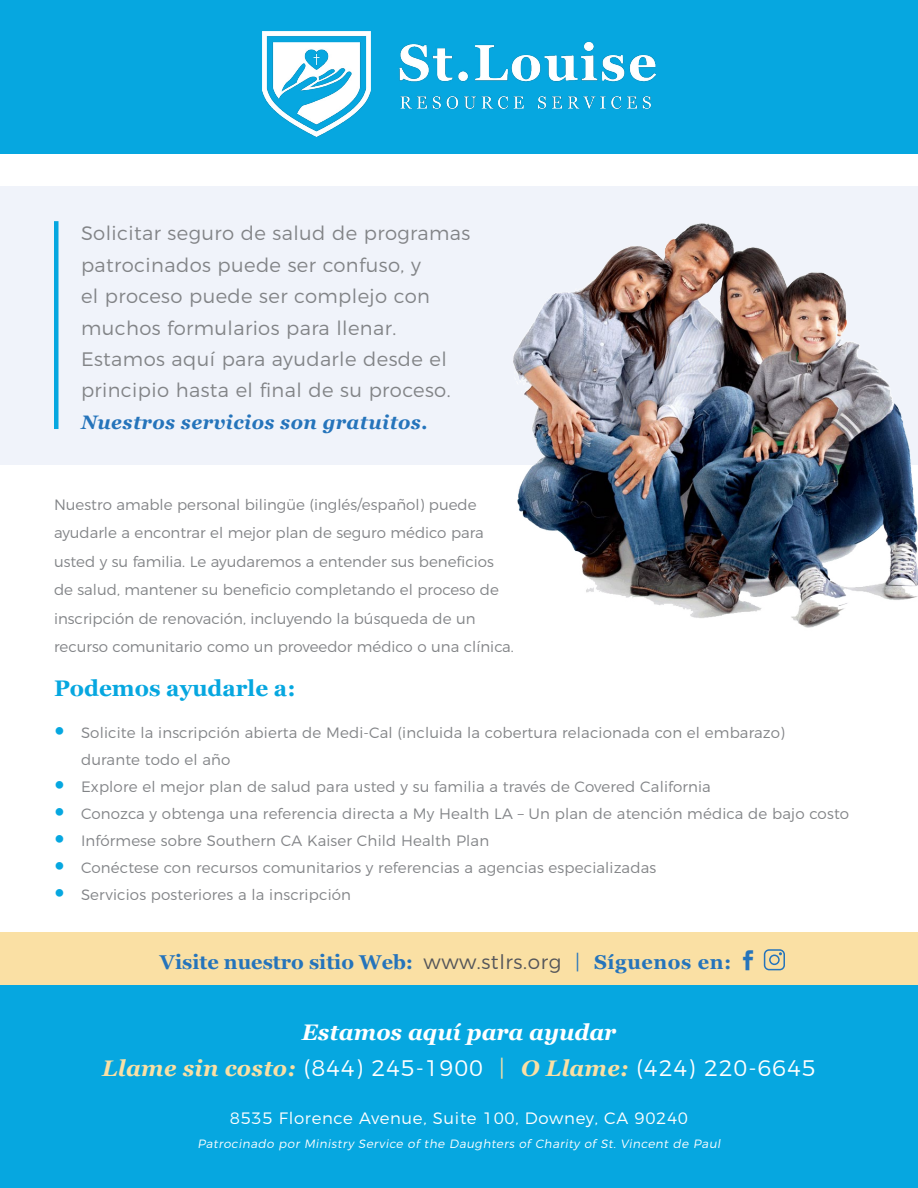
<style>
.page{position:relative;width:918px;height:1188px;background:#fff}
.page>*{position:absolute;margin:0;border:0;box-sizing:border-box;transform-origin:0 0}
.t1{font:300 22.5px "Montserrat";letter-spacing:.04em;color:#fff}
.t2{font:italic 700 22.5px "Georgia";color:#fff}
.t3{font:700 22.5px "Georgia";color:#06a7e0}
.t4{font:700 19.95px "Georgia";color:#2574bb}
.t5{font:300 19.5px/31.5px "Montserrat";letter-spacing:.02em;color:#828487}
.t6{font:italic 700 19.5px "Georgia";letter-spacing:.02em;color:#2574bb}
.t7{font:300 16.5px "Montserrat";letter-spacing:.04em;color:#fff}
.t8{font:300 15px/27px "Montserrat";letter-spacing:.01em;color:#828487}
.t9{font:italic 300 12px "Montserrat";color:#fff}
.s1{font-family:"Montserrat";font-weight:300;color:#55565a}
.s2{font-family:"Montserrat";font-weight:300}
.s3{font-family:"Georgia";font-weight:700;font-style:italic;color:#fae0a4}
.s4{color:#fae0a4}
</style>
<div class="page">
<div style="left:0;top:186px;width:918px;height:278px;background:#f0f3fa"></div>
<div style="left:0;top:985px;width:918px;height:203px;background:#06a7e0"></div>
<div style="left:0;top:0;width:918px;height:153px;background:#06a7e0"></div>
<img style="left:262px;top:32px;width:394px;height:104px">
<img style="left:504px;top:223px;width:414px;height:405px">
<hr style="left:54px;top:221px;width:4px;height:208px;background:#06a7e0">
<div style="left:0;top:933px;width:918px;height:52px;background:#fae0a4"></div>
<svg style="left:764px;top:949px;width:21px;height:21px"></svg>
<h3 class="t5" style="left:81px;top:216px;width:391px">Solicitar seguro de salud de programas patrocinados puede ser confuso, y<br>el proceso puede ser complejo con muchos formularios para llenar.<br>Estamos aquí para ayudarle desde el principio hasta el final de su proceso.</h3>
<h3 class="t6" style="left:81px;top:408px;width:348px">Nuestros servicios son gratuitos.</h3>
<p class="t8" style="left:54px;top:489px;width:461px;line-height:28.5px">Nuestro amable personal bilingüe (inglés/español) puede ayudarle a encontrar el mejor plan de seguro médico para usted y su familia. Le ayudaremos a entender sus beneficios de salud, mantener su beneficio completando el proceso de inscripción de renovación, incluyendo la búsqueda de un recurso comunitario como un proveedor médico o una clínica.</p>
<h1 class="t3" style="left:54px;top:672px;width:243px">Podemos ayudarle a:</h1>
<p class="t8" style="left:81px;top:718px;width:770px">Solicite la inscripción abierta de Medi-Cal (incluida la cobertura relacionada con el embarazo)<br>durante todo el año<br>Explore el mejor plan de salud para usted y su familia a través de Covered California<br>Conozca y obtenga una referencia directa a My Health LA – Un plan de atención médica de bajo costo Infórmese sobre Southern CA Kaiser Child Health Plan<br>Conéctese con recursos comunitarios y referencias a agencias especializadas<br>Servicios posteriores a la inscripción</p>
<h2 class="t4" style="left:160px;top:947px;width:573px">Visite nuestro sitio Web: <span class="s1">www.stlrs.org</span> <span class="s2">|</span> Síguenos en:</h2>
<h1 class="t2" style="left:302px;top:1015px;width:316px">Estamos aquí para ayudar</h1>
<h1 class="t1" style="left:102px;top:1050px;width:715px"><span class="s3">Llame sin costo:</span> (844) 245-1900 <span class="s4">|</span> <span class="s3">O Llame:</span> (424) 220-6645</h1>
<p class="t7" style="left:230px;top:1106px;width:460px">8535 Florence Avenue, Suite 100, Downey, CA 90240</p>
<p class="t9" style="left:197px;top:1135px;width:527px">Patrocinado por Ministry Service of the Daughters of Charity of St. Vincent de Paul</p>
</div>
